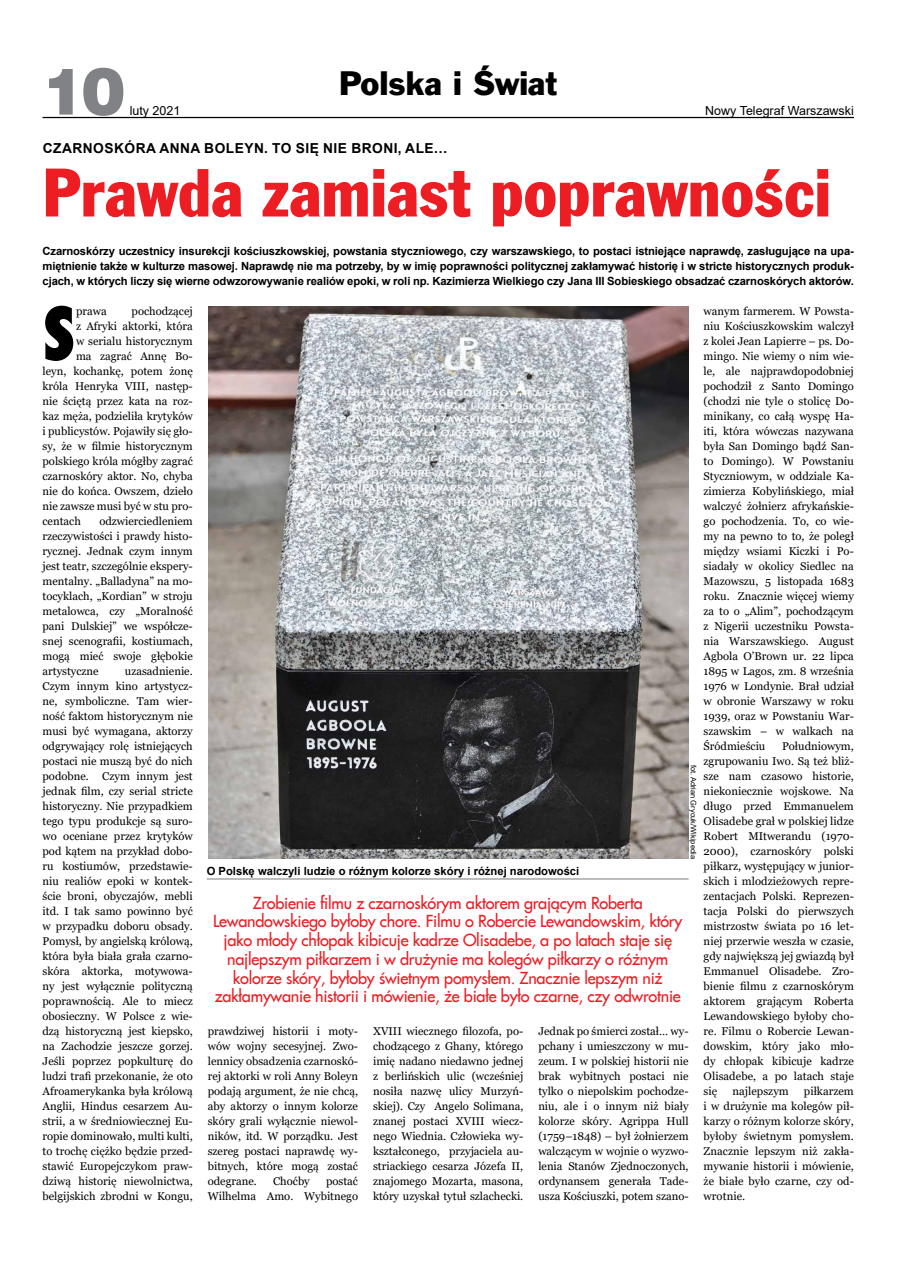
<style>
.page{position:relative;width:900px;height:1276px;background:#fff}
.page>*{position:absolute;margin:0;border:0;box-sizing:border-box;transform-origin:0 0}
.t1{font:800 70.88px "Fujiyama";color:#000}
.t2{font:67.12px "Frank Goth Cn EU";color:#ed1d24}
.t3{font:65px "Swis 721 Blk EU";color:#808285}
.t4{font:31px "Frank Goth EU";color:#000}
.t5{font:16.25px/18.8px "Fujiyama 2";letter-spacing:-.015em;color:#ed1d24;text-align:center}
.t6{font:700 13.75px "Arial";letter-spacing:.035em;color:#000}
.t7{font:12.5px "Arial";color:#000}
.t8{font:11.25px/15px "Georgia";color:#000;text-align:justify}
.t9{font:700 11.25px/15px "Arial";letter-spacing:-.01em;color:#000;text-align:justify}
.t10{font:7.5px "Arial";color:#000}
</style>
<div class="page">
<hr style="left:43px;top:117px;width:811px;height:1px;background:#000">
<img style="left:208px;top:306px;width:481px;height:553px">
<hr style="left:207px;top:878px;width:482px;height:1px;background:#939598">
<h3 class="t4" style="left:339px;top:64px;width:220px">Polska i Świat</h3>
<h3 class="t3" style="left:43px;top:50px;width:84px">10</h3>
<p class="t7" style="left:130px;top:102px;width:52px">luty 2021</p>
<p class="t7" style="left:705px;top:102px;width:150px">Nowy Telegraf Warszawski</p>
<p class="t6" style="left:43px;top:138px;width:406px">Czarnoskóra Anna Boleyn. To się nie broni, ale…</p>
<h2 class="t2" style="left:43px;top:149px;width:790px">Prawda zamiast poprawności</h2>
<p class="t9" style="left:43px;top:244px;width:813px">Czarnoskórzy uczestnicy insurekcji kościuszkowskiej, powstania styczniowego, czy warszawskiego, to postaci istniejące naprawdę, zasługujące na upa&shy;miętnienie także w kulturze masowej. Naprawdę nie ma potrzeby, by w imię poprawności politycznej zakłamywać historię i w stricte historycznych produk&shy;cjach, w których liczy się wierne odwzorowywanie realiów epoki, w roli np. Kazimierza Wielkiego czy Jana III Sobieskiego obsadzać czarnoskórych aktorów.</p>
<h1 class="t1" style="left:43px;top:286px;width:35px">S</h1>
<p class="t8" style="left:76px;top:304px;width:32px">prawa</p>
<p class="t8" style="left:132px;top:304px;width:63px">pochodzącej</p>
<p class="t8" style="left:704px;top:303px;width:152px">wanym farmerem. W Powsta&shy;niu Kościuszkowskim walczył z kolei Jean Lapierre – ps. Do&shy;mingo. Nie wiemy o nim wie&shy;le, ale najprawdopodobniej pochodził z Santo Domingo (chodzi nie tyle o stolicę Do&shy;minikany, co całą wyspę Ha&shy;iti, która wówczas nazywana była San Domingo bądź San&shy;to Domingo). W Powstaniu Styczniowym, w oddziale Ka&shy;zimierza Kobylińskiego, miał walczyć żołnierz afrykańskie&shy;go pochodzenia. To, co wie&shy;my na pewno to to, że poległ między wsiami Kiczki i Po&shy;siadały w okolicy Siedlec na Mazowszu, 5 listopada 1683 roku. Znacznie więcej wiemy za to o „Alim”, pochodzącym z Nigerii uczestniku Powsta&shy;nia Warszawskiego. August Agbola O’Brown ur. 22 lipca 1895 w Lagos, zm. 8 września 1976 w Londynie. Brał udział w obronie Warszawy w roku 1939, oraz w Powstaniu War&shy;szawskim – w walkach na Śródmieściu</p>
<p class="t8" style="left:76px;top:319px;width:118px">z Afryki aktorki, która</p>
<p class="t8" style="left:76px;top:334px;width:118px">w serialu historycznym</p>
<p class="t8" style="left:76px;top:349px;width:118px">ma zagrać Annę Bo-</p>
<p class="t8" style="left:43px;top:364px;width:152px">leyn, kochankę, potem żonę</p>
<p class="t8" style="left:43px;top:379px;width:152px">króla Henryka VIII, następ-</p>
<p class="t8" style="left:43px;top:394px;width:152px">nie ściętą przez kata na roz-</p>
<p class="t8" style="left:43px;top:409px;width:152px">kaz męża, podzieliła krytyków</p>
<p class="t8" style="left:43px;top:424px;width:152px">i publicystów. Pojawiły się gło-</p>
<p class="t8" style="left:43px;top:439px;width:152px">sy, że w filmie historycznym</p>
<p class="t8" style="left:43px;top:454px;width:152px">polskiego króla mógłby zagrać</p>
<p class="t8" style="left:43px;top:469px;width:152px">czarnoskóry aktor. No, chyba</p>
<p class="t8" style="left:43px;top:484px;width:152px">nie do końca. Owszem, dzieło</p>
<p class="t8" style="left:43px;top:499px;width:152px">nie zawsze musi być w stu pro-</p>
<p class="t8" style="left:43px;top:514px;width:40px">centach</p>
<p class="t8" style="left:43px;top:514px;width:152px;text-indent:57px">odzwierciedleniem rzeczywistości i prawdy histo&shy;rycznej. Jednak czym innym jest teatr, szczególnie ekspery&shy;mentalny. „Balladyna” na mo&shy;tocyklach, „Kordian” w stroju metalowca, czy „Moralność pani Dulskiej” we współcze&shy;snej scenografii, kostiumach, mogą mieć swoje głębokie artystyczne</p>
<p class="t8" style="left:43px;top:664px;width:152px;text-indent:82px">uzasadnienie.<br>Czym innym kino artystycz&shy;ne, symboliczne. Tam wier&shy;ność faktom historycznym nie musi być wymagana, aktorzy odgrywający rolę istniejących postaci nie muszą być do nich podobne. Czym innym jest jednak film, czy serial stricte historyczny. Nie przypadkiem tego typu produkcje są suro&shy;wo oceniane przez krytyków pod kątem na przykład dobo&shy;ru kostiumów, przedstawie&shy;niu realiów epoki w kontek&shy;ście broni, obyczajów, mebli itd. I tak samo powinno być w przypadku doboru obsady.<br>Pomysł, by angielską królową, która była biała grała czarno&shy;skóra aktorka, motywowa&shy;ny jest wyłącznie polityczną poprawnością. Ale to miecz obosieczny. W Polsce z wie&shy;dzą historyczną jest kiepsko, na Zachodzie jeszcze gorzej.<br>Jeśli poprzez popkulturę do ludzi trafi przekonanie, że oto Afroamerykanka była królową Anglii, Hindus cesarzem Au&shy;strii, a w średniowiecznej Eu&shy;ropie dominowało, multi kulti, to trochę ciężko będzie przed&shy;stawić Europejczykom praw&shy;dziwą historię niewolnictwa, belgijskich zbrodni w Kongu,</p>
<p class="t8" style="left:704px;top:738px;width:152px;text-indent:78px">Południowym, zgrupowaniu Iwo. Są też bliż&shy;sze nam czasowo historie, niekoniecznie wojskowe. Na długo przed Emmanuelem Olisadebe grał w polskiej lidze Robert MItwerandu (1970- 2000), czarnoskóry polski piłkarz, występujący w junior&shy;skich i mlodzieżowych repre&shy;zentacjach Polski. Reprezen&shy;tacja Polski do pierwszych mistrzostw świata po 16 let&shy;niej przerwie weszła w czasie, gdy największą jej gwiazdą był Emmanuel Olisadebe. Zro&shy;bienie filmu z czarnoskórym aktorem grającym Roberta Lewandowskiego byłoby cho&shy;re. Filmu o Robercie Lewan&shy;dowskim, który jako mło&shy;dy chłopak kibicuje kadrze Olisadebe, a po latach staje się</p>
<p class="t10" style="left:698px;top:764px;width:96px;rotate:90deg">fot. Adrian Grycuk/Wikipedia</p>
<p class="t9" style="left:207px;top:863px;width:374px">O Polskę walczyli ludzie o różnym kolorze skóry i różnej narodowości</p>
<p class="t5" style="left:213px;top:892px;width:471px">Zrobienie filmu z czarnoskórym aktorem grającym Roberta Lewandowskiego byłoby chore. Filmu o Robercie Lewandowskim, który jako młody chłopak kibicuje kadrze Olisadebe, a po latach staje się najlepszym piłkarzem i w drużynie ma kolegów piłkarzy o różnym kolorze skóry, byłoby świetnym pomysłem. Znacznie lepszym niż zakłamywanie historii i mówienie, że białe było czarne, czy odwrotnie</p>
<p class="t8" style="left:373px;top:1024px;width:152px">XVIII wiecznego filozofa, po&shy;chodzącego z Ghany, którego imię nadano niedawno jednej z berlińskich ulic (wcześniej nosiła nazwę ulicy Murzyń&shy;skiej). Czy Angelo Solimana, znanej postaci XVIII wiecz&shy;nego Wiednia. Człowieka wy&shy;kształconego, przyjaciela au&shy;striackiego cesarza Józefa II, znajomego Mozarta, masona, który uzyskał tytuł szlachecki.</p>
<p class="t8" style="left:538px;top:1024px;width:152px">Jednak po śmierci został… wy&shy;pchany i umieszczony w mu&shy;zeum. I w polskiej historii nie brak wybitnych postaci nie tylko o niepolskim pochodze&shy;niu, ale i o innym niż biały kolorze skóry. Agrippa Hull (1759–1848) – był żołnierzem walczącym w wojnie o wyzwo&shy;lenia Stanów Zjednoczonych, ordynansem generała Tade&shy;usza Kościuszki, potem szano-</p>
<p class="t8" style="left:208px;top:1024px;width:152px">prawdziwej historii i moty&shy;wów wojny secesyjnej. Zwo&shy;lennicy obsadzenia czarnoskó&shy;rej aktorki w roli Anny Boleyn podają argument, że nie chcą, aby aktorzy o innym kolorze skóry grali wyłącznie niewol&shy;ników, itd. W porządku. Jest szereg postaci naprawdę wy&shy;bitnych, które mogą zostać odegrane.</p>
<p class="t8" style="left:704px;top:1083px;width:152px;text-indent:100px">piłkarzem i w drużynie ma kolegów pił&shy;karzy o różnym kolorze skóry, byłoby świetnym pomysłem.<br>Znacznie lepszym niż zakła&shy;mywanie historii i mówienie, że białe było czarne, czy od&shy;wrotnie.</p>
<p class="t8" style="left:732px;top:1083px;width:58px">najlepszym</p>
<p class="t8" style="left:273px;top:1174px;width:38px">Choćby</p>
<p class="t8" style="left:208px;top:1174px;width:152px;text-align:right">postać<br>Wilhelma Amo. Wybitnego</p>
</div>
